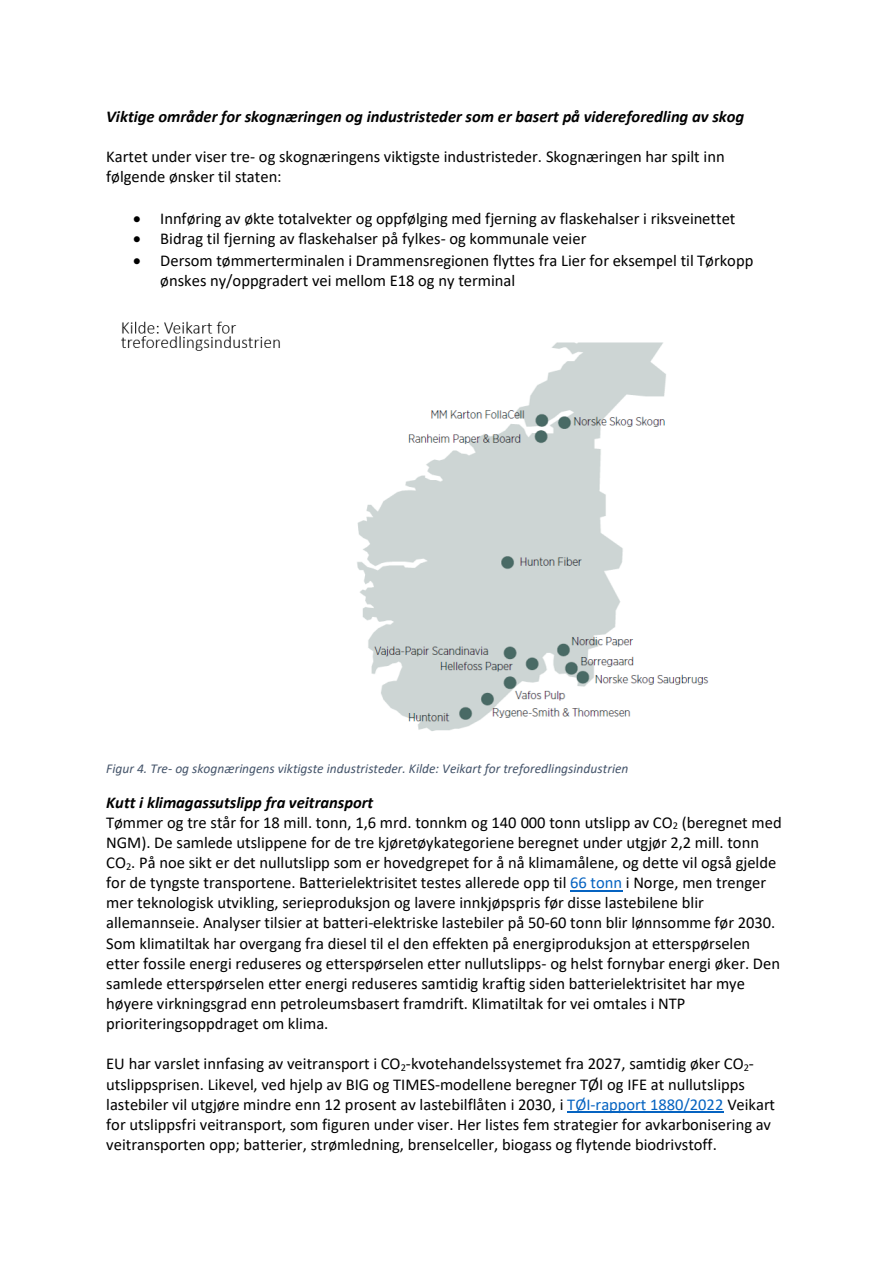
<style>
.page{position:relative;width:893px;height:1263px;background:#fff}
.page>*{position:absolute;margin:0;border:0;box-sizing:border-box;transform-origin:0 0}
.t1{font:16.5px/20.1px "Calibri";color:#000}
.t2{font:italic 700 16.5px "Calibri";color:#000}
.t3{font:italic 13.5px "Calibri";color:#44546a}
.s1{color:#0563c1}
</style>
<div class="page">
<hr style="left:570px;top:890px;width:52px;height:1px;background:#0563c1">
<hr style="left:567px;top:1111px;width:157px;height:2px;background:#0563c1">
<img style="left:121px;top:321px;width:588px;height:410px">
<p class="t2" style="left:106px;top:110px;width:639px">Viktige områder for skognæringen og industristeder som er basert på videreforedling av skog</p>
<p class="t1" style="left:106px;top:148px;width:620px">Kartet under viser tre- og skognæringens viktigste industristeder. Skognæringen har spilt inn følgende ønsker til staten:</p>
<p class="t1" style="left:133px;top:209px;width:604px">• Innføring av økte totalvekter og oppfølging med fjerning av flaskehalser i riksveinettet</p>
<p class="t1" style="left:133px;top:230px;width:455px">• Bidrag til fjerning av flaskehalser på fylkes- og kommunale veier</p>
<p class="t1" style="left:160px;top:251px;width:595px;text-indent:-27px">• Dersom tømmerterminalen i Drammensregionen flyttes fra Lier for eksempel til Tørkopp ønskes ny/oppgradert vei mellom E18 og ny terminal</p>
<p class="t3" style="left:106px;top:763px;width:524px">Figur 4. Tre- og skognæringens viktigste industristeder. Kilde: Veikart for treforedlingsindustrien</p>
<p class="t2" style="left:106px;top:795px;width:269px">Kutt i klimagassutslipp fra veitransport</p>
<p class="t1" style="left:106px;top:814px;width:677px">Tømmer og tre står for 18 mill. tonn, 1,6 mrd. tonnkm og 140 000 tonn utslipp av CO<sub>2</sub> (beregnet med NGM). De samlede utslippene for de tre kjøretøykategoriene beregnet under utgjør 2,2 mill. tonn CO<sub>2</sub>. På noe sikt er det nullutslipp som er hovedgrepet for å nå klimamålene, og dette vil også gjelde for de tyngste transportene. Batterielektrisitet testes allerede opp til <span class="s1">66 tonn</span> i Norge, men trenger mer teknologisk utvikling, serieproduksjon og lavere innkjøpspris før disse lastebilene blir allemannseie. Analyser tilsier at batteri-elektriske lastebiler på 50-60 tonn blir lønnsomme før 2030.<br>Som klimatiltak har overgang fra diesel til el den effekten på energiproduksjon at etterspørselen etter fossile energi reduseres og etterspørselen etter nullutslipps- og helst fornybar energi øker. Den samlede etterspørselen etter energi reduseres samtidig kraftig siden batterielektrisitet har mye høyere virkningsgrad enn petroleumsbasert framdrift. Klimatiltak for vei omtales i NTP prioriteringsoppdraget om klima.</p>
<p class="t1" style="left:106px;top:1055px;width:670px">EU har varslet innfasing av veitransport i CO<sub>2</sub>-kvotehandelssystemet fra 2027, samtidig øker CO<sub>2</sub>- utslippsprisen. Likevel, ved hjelp av BIG og TIMES-modellene beregner TØI og IFE at nullutslipps lastebiler vil utgjøre mindre enn 12 prosent av lastebilflåten i 2030, i <span class="s1">TØI-rapport 1880/2022</span> Veikart for utslippsfri veitransport, som figuren under viser. Her listes fem strategier for avkarbonisering av veitransporten opp; batterier, strømledning, brenselceller, biogass og flytende biodrivstoff.</p>
</div>
